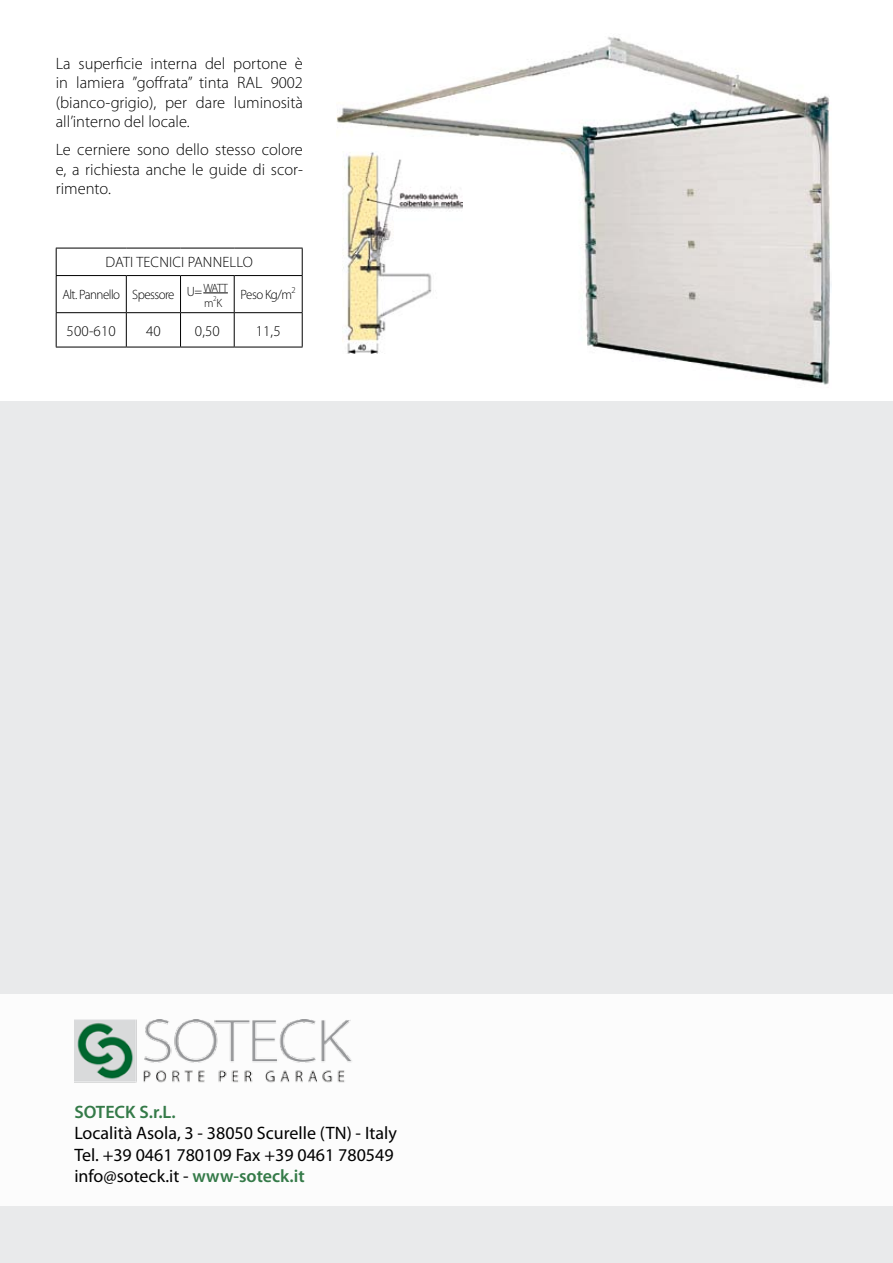
<style>
.page{position:relative;width:893px;height:1263px;background:#fff}
.page>*{position:absolute;margin:0;border:0;box-sizing:border-box;transform-origin:0 0}
.t1{font:18px/21.6px "Myriad Pro";color:#000}
.t2{font:600 18px "Myriad Pro";color:#347a48}
.t3{font:300 16.5px/19.5px "Myriad Pro";color:#000;text-align:justify}
.t4{font:300 15px "Myriad Pro";letter-spacing:.01em;color:#000}
.t5{font:300 13.5px "Myriad Pro";letter-spacing:-.04em;color:#000;scale:.96 1}
.t6{font:300 12px "Myriad Pro";color:#000;scale:.96 1}
.t7{font:300 7.5px "Myriad Pro";color:#000;scale:.96 1}
.s1{font-weight:600;color:#347a48}
</style>
<div class="page">
<hr style="left:56px;top:248px;width:70px;height:1px;background:#000">
<svg style="left:56px;top:248px;width:1px;height:27px"></svg>
<hr style="left:126px;top:248px;width:55px;height:1px;background:#000">
<hr style="left:181px;top:248px;width:53px;height:1px;background:#000">
<hr style="left:234px;top:248px;width:69px;height:1px;background:#000">
<svg style="left:302px;top:248px;width:1px;height:27px"></svg>
<hr style="left:56px;top:275px;width:70px;height:1px;background:#000">
<hr style="left:56px;top:276px;width:1px;height:36px;background:#000">
<hr style="left:126px;top:275px;width:55px;height:1px;background:#000">
<hr style="left:126px;top:276px;width:1px;height:36px;background:#000">
<hr style="left:181px;top:275px;width:53px;height:1px;background:#000">
<hr style="left:180px;top:276px;width:1px;height:36px;background:#000">
<hr style="left:234px;top:275px;width:69px;height:1px;background:#000">
<hr style="left:234px;top:276px;width:1px;height:36px;background:#000">
<hr style="left:302px;top:276px;width:1px;height:36px;background:#000">
<hr style="left:56px;top:312px;width:70px;height:1px;background:#000">
<hr style="left:56px;top:313px;width:1px;height:34px;background:#000">
<hr style="left:126px;top:312px;width:55px;height:1px;background:#000">
<hr style="left:126px;top:313px;width:1px;height:34px;background:#000">
<hr style="left:181px;top:312px;width:53px;height:1px;background:#000">
<hr style="left:180px;top:313px;width:1px;height:34px;background:#000">
<hr style="left:234px;top:312px;width:69px;height:1px;background:#000">
<hr style="left:234px;top:313px;width:1px;height:34px;background:#000">
<hr style="left:302px;top:313px;width:1px;height:34px;background:#000">
<hr style="left:56px;top:347px;width:70px;height:1px;background:#000">
<hr style="left:126px;top:347px;width:55px;height:1px;background:#000">
<hr style="left:181px;top:347px;width:53px;height:1px;background:#000">
<hr style="left:234px;top:347px;width:69px;height:1px;background:#000">
<svg style="left:203px;top:293px;width:25px;height:1px"></svg>
<img style="left:337px;top:37px;width:494px;height:348px">
<img style="left:342px;top:151px;width:121px;height:202px">
<div style="left:0;top:401px;width:893px;height:862px;background:#e9eaeb"></div>
<div style="left:0;top:994px;width:893px;height:212px;background:#fff"></div>
<img style="left:75px;top:1020px;width:277px;height:63px">
<p class="t3" style="left:56px;top:53px;width:249px">La superficie interna del portone è in lamiera ”goffrata” tinta RAL 9002 (bianco-grigio), per dare luminosità all’interno del locale.</p>
<p class="t3" style="left:56px;top:140px;width:249px">Le cerniere sono dello stesso colore e, a richiesta anche le guide di scor&shy;rimento.</p>
<p class="t4" style="left:106px;top:253px;width:149px">DATI TECNICI PANNELLO</p>
<p class="t5" style="left:62px;top:287px;width:174px">Alt. Pannello Spessore U=<sup>WATT</sup></p>
<p class="t6" style="left:204px;top:295px;width:20px">mK</p>
<p class="t7" style="left:213px;top:294px;width:5px">2</p>
<p class="t5" style="left:241px;top:287px;width:59px">Peso Kg/m<sup>2</sup></p>
<p class="t4" style="left:67px;top:321px;width:51px">500-610</p>
<p class="t4" style="left:146px;top:321px;width:16px">40</p>
<p class="t4" style="left:195px;top:321px;width:27px">0,50</p>
<p class="t4" style="left:256px;top:321px;width:27px">11,5</p>
<p class="t2" style="left:74px;top:1100px;width:103px">SOTECK S.r.L.</p>
<p class="t1" style="left:74px;top:1122px;width:324px">Località Asola, 3 - 38050 Scurelle (TN) - Italy<br>Tel. +39 0461 780109 Fax +39 0461 780549 info@soteck.it - <span class="s1">www-soteck.it</span></p>
</div>
